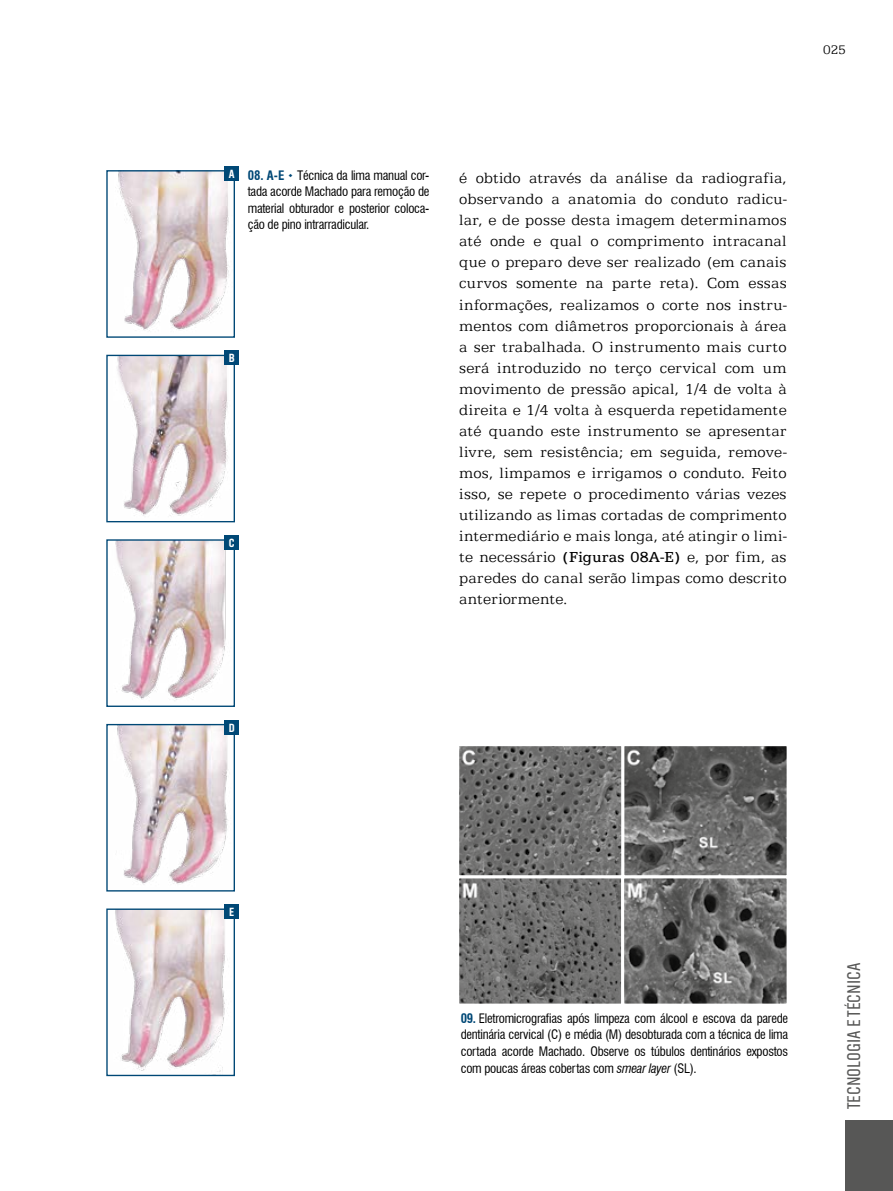
<style>
.page{position:relative;width:893px;height:1191px;background:#fff}
.page>*{position:absolute;margin:0;border:0;box-sizing:border-box;transform-origin:0 0}
.t1{font:18.9px "Akhand";color:#575756}
.t2{font:15px/21px "ATF Antique L";letter-spacing:.01em;color:#000;text-align:justify}
.t3{font:condensed 12.75px/16.5px "Swiss 721 BT";letter-spacing:-.02em;color:#000;text-align:justify}
.t4{font:12.75px "ATF Antique L";color:#000}
.t5{font:800 12px "Akhand";color:#fff}
.s1{font-weight:700;color:#004876}
.s2{font-family:"ATF Antique"}
.s3{font-style:italic}
</style>
<div class="page">
<div style="left:846px;top:1121px;width:47px;height:70px;background:#575756"></div>
<img style="left:115px;top:910px;width:113px;height:162px">
<div style="left:106px;top:908px;width:129px;height:168px;border:1px solid #004876"></div>
<img style="left:460px;top:747px;width:326px;height:255px">
<div style="left:456px;top:743px;width:168px;height:135px;border:3px solid #fff"></div>
<div style="left:621px;top:743px;width:169px;height:135px;border:3px solid #fff"></div>
<div style="left:456px;top:875px;width:168px;height:131px;border:3px solid #fff"></div>
<div style="left:621px;top:875px;width:169px;height:131px;border:3px solid #fff"></div>
<img style="left:117px;top:726px;width:116px;height:159px">
<div style="left:106px;top:724px;width:129px;height:167px;border:1px solid #004876"></div>
<img style="left:115px;top:541px;width:111px;height:160px">
<div style="left:106px;top:539px;width:129px;height:168px;border:1px solid #004876"></div>
<img style="left:117px;top:357px;width:111px;height:159px">
<div style="left:106px;top:355px;width:129px;height:167px;border:1px solid #004876"></div>
<img style="left:118px;top:172px;width:111px;height:159px">
<div style="left:106px;top:170px;width:129px;height:168px;border:1px solid #004876"></div>
<div style="left:224px;top:166px;width:15px;height:15px;background:#004876"></div>
<div style="left:224px;top:350px;width:15px;height:15px;background:#004876"></div>
<div style="left:224px;top:535px;width:15px;height:15px;background:#004876"></div>
<div style="left:224px;top:719px;width:15px;height:15px;background:#004876"></div>
<div style="left:224px;top:904px;width:15px;height:15px;background:#004876"></div>
<p class="t4" style="left:823px;top:43px;width:24px">025</p>
<p class="t5" style="left:229px;top:167px;width:7px">A</p>
<p class="t3" style="left:248px;top:167px;width:183px"><span class="s1">08. A-E</span> Técnica da lima manual cor&shy;tada acorde Machado para remoção de material obturador e posterior coloca&shy;ção de pino intrarradicular.</p>
<p class="t5" style="left:229px;top:352px;width:7px">B</p>
<p class="t5" style="left:229px;top:536px;width:7px">C</p>
<p class="t2" style="left:459px;top:168px;width:329px">é obtido através da análise da radiografia, observando a anatomia do conduto radicu&shy;lar, e de posse desta imagem determinamos até onde e qual o comprimento intracanal que o preparo deve ser realizado (em canais curvos somente na parte reta). Com essas informações, realizamos o corte nos instru&shy;mentos com diâmetros proporcionais à área a ser trabalhada. O instrumento mais curto será introduzido no terço cervical com um movimento de pressão apical, 1/4 de volta à direita e 1/4 volta à esquerda repetidamente até quando este instrumento se apresentar livre, sem resistência; em seguida, remove&shy;mos, limpamos e irrigamos o conduto. Feito isso, se repete o procedimento várias vezes utilizando as limas cortadas de comprimento intermediário e mais longa, até atingir o limi&shy;te necessário <span class="s2">(Figuras 08A-E)</span> e, por fim, as paredes do canal serão limpas como descrito anteriormente.</p>
<p class="t5" style="left:229px;top:721px;width:7px">D</p>
<p class="t5" style="left:229px;top:905px;width:7px">E</p>
<p class="t3" style="left:461px;top:1010px;width:329px"><span class="s1">09.</span> Eletromicrografias após limpeza com álcool e escova da parede dentinária cervical (C) e média (M) desobturada com a técnica de lima cortada acorde Machado. Observe os túbulos dentinários expostos com poucas áreas cobertas com <span class="s3">smear layer</span> (SL).</p>
<p class="t1" style="left:844px;top:1109px;width:148px;rotate:-90deg">TECNOLOGIA E TÉCNICA</p>
</div>
